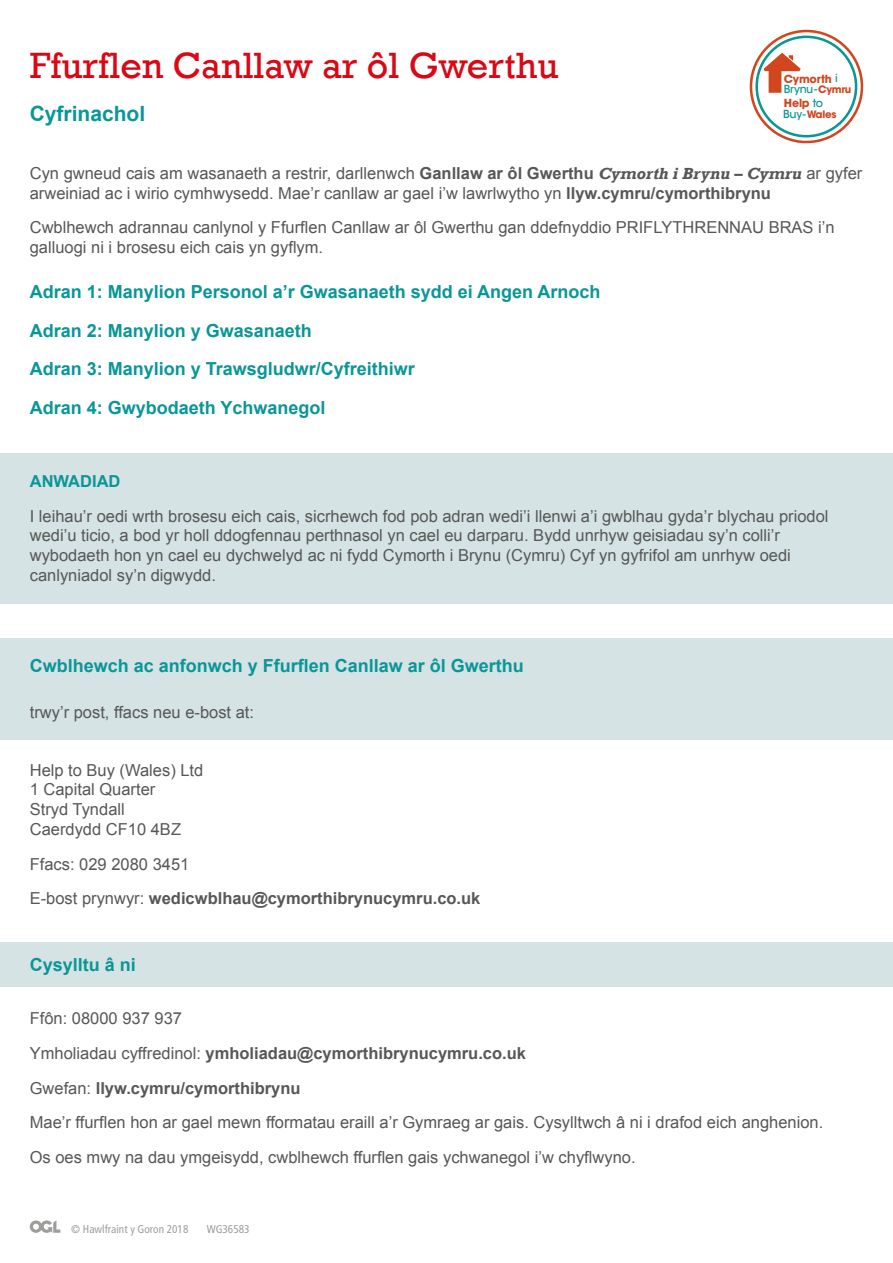
<style>
.page{position:relative;width:893px;height:1263px;background:#fff}
.page>*{position:absolute;margin:0;border:0;box-sizing:border-box;transform-origin:0 0}
.t1{font:37.5px "Rockwell";color:#dc0714}
.t2{font:700 21px "Arial";color:#0a9697}
.t3{font:700 18px/38.5px "Arial";color:#0a9697}
.t4{font:16.5px/19.8px "Arial";color:#575756}
.t5{font:700 16.5px/34.7px "Arial";color:#575756}
.t6{font:700 16.5px "Arial";color:#0a9697}
.t7{font:condensed 11.25px "Frutiger LT Std";color:#9d9d9c}
.t8{font:700 11.1px/24.2px "ITC Avant Garde Std";letter-spacing:-.02em;color:#d1461f}
.t9{font:500 11.1px "ITC Avant Garde Std";letter-spacing:-.025em;color:#0a9697}
.t10{font:700 10.2px "ITC Avant Garde Std";letter-spacing:-.03em;color:#d1461f}
.s1{font-weight:500;color:#0a9697}
.s2{font-weight:500;font-size:11.1px;color:#0a9697}
.s3{font-weight:700;font-size:10.2px;color:#d1461f}
.s4{font-weight:700}
.s5{font-family:"Rockwell";font-weight:700;font-style:italic}
.s6{font-weight:400}
</style>
<div class="page">
<div style="left:0;top:638px;width:893px;height:102px;background:#d5e3e4"></div>
<div style="left:0;top:942px;width:893px;height:45px;background:#d5e3e4"></div>
<svg style="left:30px;top:1220px;width:30px;height:13px"></svg>
<svg style="left:750px;top:30px;width:113px;height:113px"></svg>
<div style="left:0;top:453px;width:893px;height:151px;background:#d5e3e4"></div>
<h1 class="t1" style="left:30px;top:44px;width:530px">Ffurflen Canllaw ar ôl Gwerthu</h1>
<p class="t2" style="left:30px;top:99px;width:117px">Cyfrinachol</p>
<p class="t8" style="left:784px;top:66px;width:55px">Cymorth <span class="s1">i<br></span>Help <span class="s1">to</span></p>
<p class="t10" style="left:783px;top:108px;width:55px"><span class="s2">Buy-</span>Wales</p>
<p class="t9" style="left:784px;top:82px;width:69px">Brynu-<span class="s3">Cymru</span></p>
<p class="t4" style="left:30px;top:163px;width:834px">Cyn gwneud cais am wasanaeth a restrir, darllenwch <span class="s4">Ganllaw ar ôl Gwerthu</span> <span class="s5">Cymorth i Brynu – Cymru</span> ar gyfer arweiniad ac i wirio cymhwysedd. Mae’r canllaw ar gael i’w lawrlwytho yn <span class="s4">llyw.cymru/cymorthibrynu</span></p>
<p class="t4" style="left:30px;top:218px;width:806px">Cwblhewch adrannau canlynol y Ffurflen Canllaw ar ôl Gwerthu gan ddefnyddio PRIFLYTHRENNAU BRAS i’n galluogi ni i brosesu eich cais yn gyflym.</p>
<p class="t3" style="left:30px;top:273px;width:572px">Adran 1: Manylion Personol a’r Gwasanaeth sydd ei Angen Arnoch Adran 2: Manylion y Gwasanaeth<br>Adran 3: Manylion y Trawsgludwr/Cyfreithiwr<br>Adran 4: Gwybodaeth Ychwanegol</p>
<p class="t6" style="left:30px;top:470px;width:92px">ANWADIAD</p>
<p class="t4" style="left:30px;top:506px;width:800px">I leihau’r oedi wrth brosesu eich cais, sicrhewch fod pob adran wedi’i llenwi a’i gwblhau gyda’r blychau priodol wedi’u ticio, a bod yr holl ddogfennau perthnasol yn cael eu darparu. Bydd unrhyw geisiadau sy’n colli’r wybodaeth hon yn cael eu dychwelyd ac ni fydd Cymorth i Brynu (Cymru) Cyf yn gyfrifol am unrhyw oedi canlyniadol sy’n digwydd.</p>
<p class="t3" style="left:30px;top:647px;width:496px">Cwblhewch ac anfonwch y Ffurflen Canllaw ar ôl Gwerthu</p>
<p class="t4" style="left:30px;top:702px;width:226px">trwy’r post, ffacs neu e-bost at:</p>
<p class="t4" style="left:30px;top:760px;width:175px">Help to Buy (Wales) Ltd<br>1 Capital Quarter<br>Stryd Tyndall<br>Caerdydd CF10 4BZ</p>
<p class="t5" style="left:30px;top:847px;width:452px"><span class="s6">Ffacs: 029 2080 3451<br>E-bost prynwyr:</span> wedicwblhau@cymorthibrynucymru.co.uk</p>
<p class="t3" style="left:30px;top:946px;width:108px">Cysylltu â ni</p>
<p class="t4" style="left:30px;top:1001px;width:795px;line-height:34.7px">Ffôn: 08000 937 937<br>Ymholiadau cyffredinol: <span class="s4">ymholiadau@cymorthibrynucymru.co.uk<br></span>Gwefan: <span class="s4">llyw.cymru/cymorthibrynu<br></span>Mae’r ffurflen hon ar gael mewn fformatau eraill a’r Gymraeg ar gais. Cysylltwch â ni i drafod eich anghenion.<br>Os oes mwy na dau ymgeisydd, cwblhewch ffurflen gais ychwanegol i’w chyflwyno.</p>
<p class="t7" style="left:71px;top:1222px;width:119px">© Hawlfraint y Goron 2018</p>
<p class="t7" style="left:207px;top:1222px;width:44px">WG36583</p>
</div>
